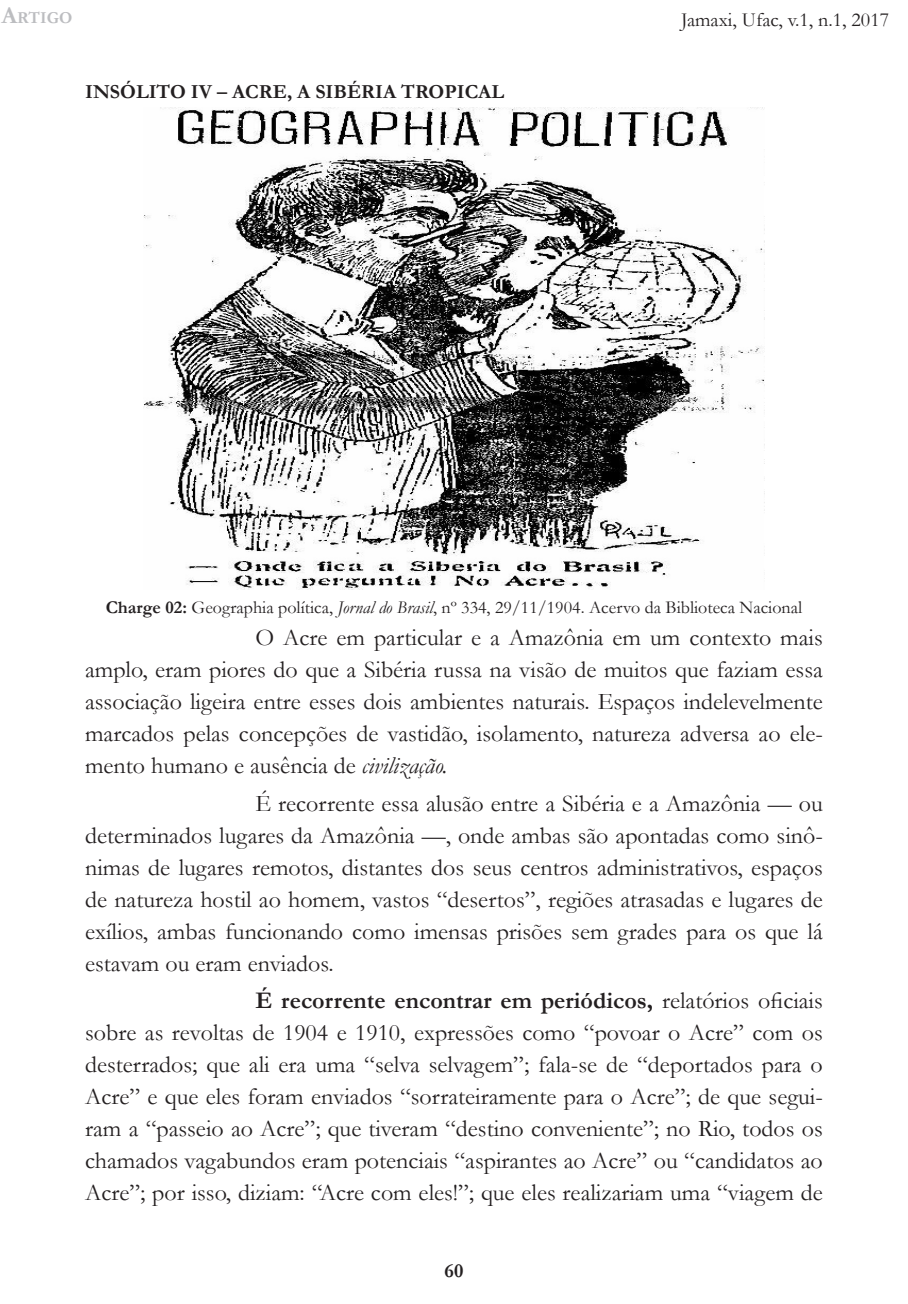
<style>
.page{position:relative;width:908px;height:1304px;background:#fff}
.page>*{position:absolute;margin:0;border:0;box-sizing:border-box;transform-origin:0 0}
.text{font:24px/32px "Garamond";color:#231f20;text-align:justify}
.subti{font:700 20px "Garamond";color:#231f20}
.t1{font:20px "Garamond";color:#231f20}
.t2{font:18px "Garamond";color:#231f20}
.t3{font:700 16.8px "Garamond";color:#bcbdc0}
.s1{font-size:24px}
.s2{font-weight:700}
.s3{font-style:italic}
</style>
<div class="page">
<img style="left:144px;top:107px;width:620px;height:482px">
<p class="t3" style="left:1px;top:7px;width:72px"><span class="s1">A</span>rtigo</p>
<p class="t1" style="left:680px;top:6px;width:209px">Jamaxi, Ufac, v.1, n.1, 2017</p>
<p class="subti" style="left:85px;top:78px;width:420px">INSÓLITO IV – ACRE, A SIBÉRIA TROPICAL</p>
<p class="t2" style="left:106px;top:595px;width:697px"><span class="s2">Charge 02:</span> Geographia política, <span class="s3">Jornal do Brasil</span>, nº 334, 29/11/1904. Acervo da Biblioteca Nacional</p>
<p class="text" style="left:85px;top:621px;width:739px;text-indent:170px">O Acre em particular e a Amazônia em um contexto mais amplo, eram piores do que a Sibéria russa na visão de muitos que faziam essa associação ligeira entre esses dois ambientes naturais. Espaços indelevelmente marcados pelas concepções de vastidão, isolamento, natureza adversa ao ele&shy;mento humano e ausência de <span class="s3">civilização.</span></p>
<p class="text" style="left:85px;top:787px;width:739px;text-indent:170px">É recorrente essa alusão entre a Sibéria e a Amazônia — ou determinados lugares da Amazônia —, onde ambas são apontadas como sinô&shy;nimas de lugares remotos, distantes dos seus centros administrativos, espaços de natureza hostil ao homem, vastos “desertos”, regiões atrasadas e lugares de exílios, ambas funcionando como imensas prisões sem grades para os que lá estavam ou eram enviados.</p>
<p class="text" style="left:85px;top:984px;width:739px;text-indent:170px"><span class="s2">É recorrente encontrar em periódicos,</span> relatórios oficiais sobre as revoltas de 1904 e 1910, expressões como “povoar o Acre” com os desterrados; que ali era uma “selva selvagem”; fala-se de “deportados para o Acre” e que eles foram enviados “sorrateiramente para o Acre”; de que segui&shy;ram a “passeio ao Acre”; que tiveram “destino conveniente”; no Rio, todos os chamados vagabundos eram potenciais “aspirantes ao Acre” ou “candidatos ao Acre”; por isso, diziam: “Acre com eles!”; que eles realizariam uma “viagem de</p>
<p class="subti" style="left:444px;top:1257px;width:20px">60</p>
</div>
